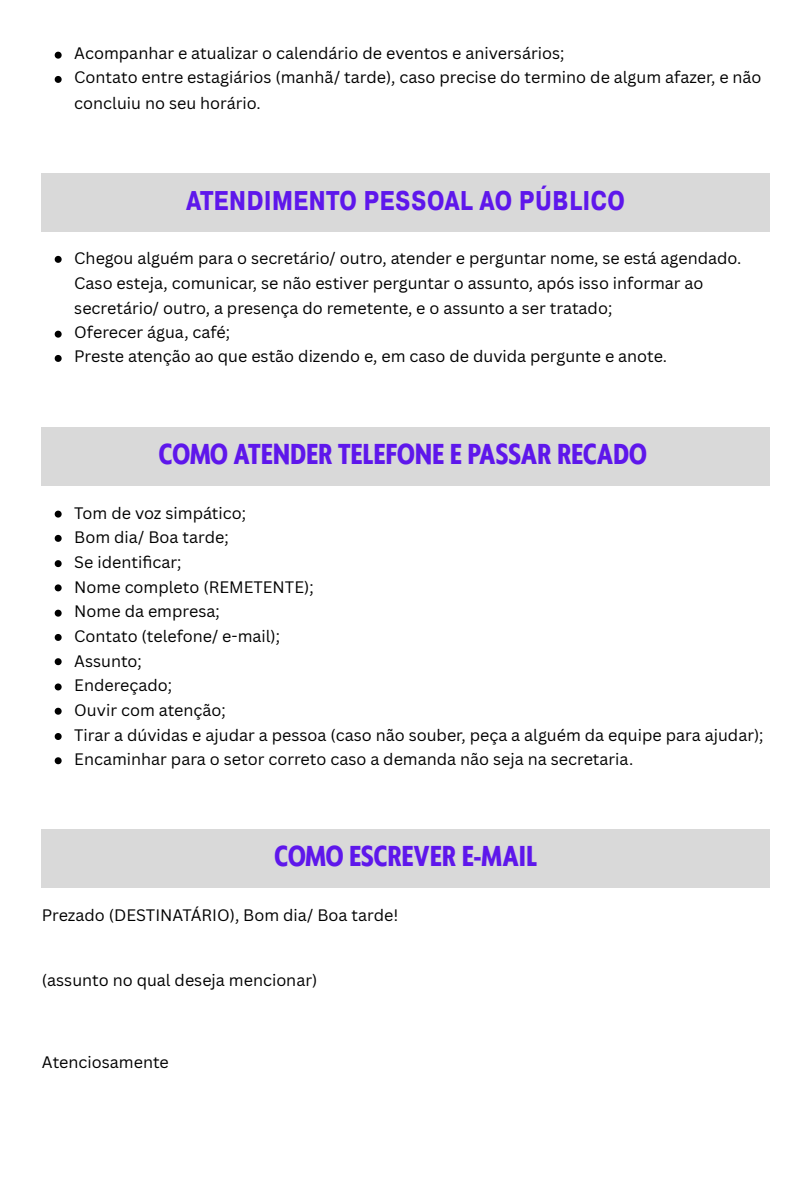
<style>
.page{position:relative;width:810px;height:1181px;background:#fff}
.page>*{position:absolute;margin:0;border:0;box-sizing:border-box;transform-origin:0 0}
.t1{font:700 27px "Klein Condensed";color:#5e17eb}
.t2{font:700 27px "Pragmatica Cond";color:#5e17eb}
.t3{font:16.2px/24.8px "Canva Sans";color:#000}
</style>
<div class="page">
<svg style="left:55px;top:52px;width:7px;height:7px"></svg>
<svg style="left:55px;top:76px;width:7px;height:7px"></svg>
<div style="left:42px;top:173px;width:728px;height:58px;background:#d9d9d9"></div>
<svg style="left:55px;top:256px;width:7px;height:7px"></svg>
<svg style="left:55px;top:331px;width:7px;height:6px"></svg>
<svg style="left:55px;top:355px;width:7px;height:7px"></svg>
<div style="left:42px;top:427px;width:728px;height:58px;background:#d9d9d9"></div>
<svg style="left:55px;top:510px;width:7px;height:7px"></svg>
<svg style="left:55px;top:535px;width:7px;height:7px"></svg>
<svg style="left:55px;top:560px;width:7px;height:7px"></svg>
<svg style="left:55px;top:584px;width:7px;height:7px"></svg>
<svg style="left:55px;top:609px;width:7px;height:7px"></svg>
<svg style="left:55px;top:634px;width:7px;height:7px"></svg>
<svg style="left:55px;top:658px;width:7px;height:7px"></svg>
<svg style="left:55px;top:683px;width:7px;height:7px"></svg>
<svg style="left:55px;top:707px;width:7px;height:7px"></svg>
<svg style="left:55px;top:733px;width:7px;height:7px"></svg>
<svg style="left:55px;top:757px;width:7px;height:7px"></svg>
<div style="left:42px;top:829px;width:728px;height:58px;background:#d9d9d9"></div>
<p class="t3" style="left:74px;top:41px;width:492px">Acompanhar e atualizar o calendário de eventos e aniversários;</p>
<p class="t3" style="left:74px;top:65px;width:689px;line-height:25.2px">Contato entre estagiários (manhã/ tarde), caso precise do termino de algum afazer, e não concluiu no seu horário.</p>
<p class="t2" style="left:186px;top:183px;width:441px">ATENDIMENTO PESSOAL AO PÚBLICO</p>
<p class="t3" style="left:74px;top:246px;width:669px">Chegou alguém para o secretário/ outro, atender e perguntar nome, se está agendado.<br>Caso esteja, comunicar, se não estiver perguntar o assunto, após isso informar ao secretário/ outro, a presença do remetente, e o assunto a ser tratado;</p>
<p class="t3" style="left:74px;top:319px;width:157px">Oferecer água, café;</p>
<p class="t3" style="left:74px;top:344px;width:594px">Preste atenção ao que estão dizendo e, em caso de duvida pergunte e anote.</p>
<p class="t1" style="left:159px;top:440px;width:490px">COMO ATENDER TELEFONE E PASSAR RECADO</p>
<p class="t3" style="left:74px;top:500px;width:173px">Tom de voz simpático;</p>
<p class="t3" style="left:74px;top:525px;width:156px">Bom dia/ Boa tarde;</p>
<p class="t3" style="left:74px;top:549px;width:109px">Se identifi car;</p>
<p class="t3" style="left:74px;top:574px;width:241px">Nome completo (REMETENTE);</p>
<p class="t3" style="left:74px;top:598px;width:147px">Nome da empresa;</p>
<p class="t3" style="left:74px;top:624px;width:207px">Contato (telefone/ e-mail);</p>
<p class="t3" style="left:74px;top:648px;width:69px">Assunto;</p>
<p class="t3" style="left:74px;top:672px;width:99px">Endereçado;</p>
<p class="t3" style="left:74px;top:697px;width:153px">Ouvir com atenção;</p>
<p class="t3" style="left:74px;top:722px;width:691px">Tirar a dúvidas e ajudar a pessoa (caso não souber, peça a alguém da equipe para ajudar);</p>
<p class="t3" style="left:74px;top:746px;width:560px">Encaminhar para o setor correto caso a demanda não seja na secretaria.</p>
<p class="t1" style="left:275px;top:842px;width:264px">COMO ESCREVER E-MAIL</p>
<p class="t3" style="left:42px;top:902px;width:358px">Prezado (DESTINATÁRIO), Bom dia/ Boa tarde!</p>
<p class="t3" style="left:42px;top:967px;width:277px">(assunto no qual deseja mencionar)</p>
<p class="t3" style="left:42px;top:1049px;width:128px">Atenciosamente</p>
</div>
